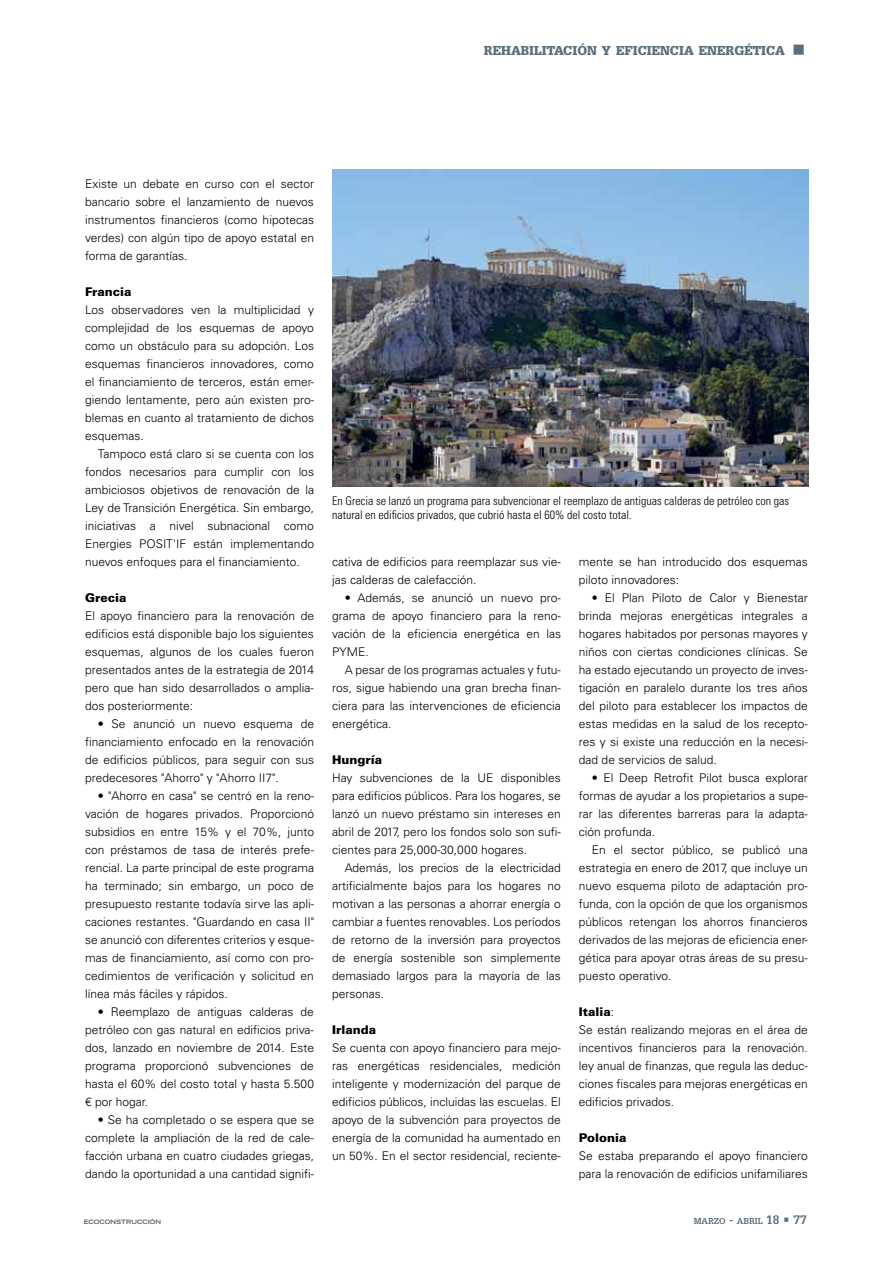
<style>
.page{position:relative;width:893px;height:1263px;background:#fff}
.page>*{position:absolute;margin:0;border:0;box-sizing:border-box;transform-origin:0 0}
.t1{font:900 12.6px "Glypha";color:#5c6f7c}
.t2{font:300 12px/18px "Univers";color:#000;text-align:justify}
.t3{font:300 condensed 12px/14.4px "Univers";color:#000}
.t4{font:900 12px "Univers";color:#000}
.t5{font:700 8.4px "Glypha";color:#5c6f7c}
.t6{font:700 expanded 6px "Trade Gothic LT";color:#58595b}
.s1{font-weight:900}
.s2{font-size:12px}
</style>
<div class="page">
<img style="left:332px;top:170px;width:476px;height:317px">
<p class="t1" style="left:484px;top:43px;width:303px">REHABILITACIÓN Y EFICIENCIA ENERGÉTICA</p>
<p class="t2" style="left:85px;top:175px;width:230px">Existe un debate en curso con el sector bancario sobre el lanzamiento de nuevos instrumentos financieros (como hipotecas verdes) con algún tipo de apoyo estatal en forma de garantías.</p>
<p class="t4" style="left:85px;top:284px;width:48px">Francia</p>
<p class="t2" style="left:85px;top:301px;width:230px">Los observadores ven la multiplicidad y complejidad de los esquemas de apoyo como un obstáculo para su adopción. Los esquemas financieros innovadores, como el financiamiento de terceros, están emer&shy;giendo lentamente, pero aún existen pro&shy;blemas en cuanto al tratamiento de dichos esquemas.</p>
<p class="t2" style="left:85px;top:445px;width:230px;text-indent:13px">Tampoco está claro si se cuenta con los fondos necesarios para cumplir con los ambiciosos objetivos de renovación de la Ley de Transición Energética. Sin embargo, iniciativas a nivel subnacional como Energies POSIT</p>
<p class="t2" style="left:85px;top:535px;width:230px;text-indent:88px">'IF están implementando nuevos enfoques para el financiamiento.</p>
<p class="t4" style="left:85px;top:590px;width:43px">Grecia</p>
<p class="t2" style="left:85px;top:607px;width:230px">El apoyo financiero para la renovación de edificios está disponible bajo los siguientes esquemas, algunos de los cuales fueron presentados antes de la estrategia de 2014 pero que han sido desarrollados o amplia&shy;dos posteriormente:</p>
<p class="t2" style="left:85px;top:715px;width:230px;text-indent:13px">• Se anunció un nuevo esquema de financiamiento enfocado en la renovación de edificios públicos, para seguir con sus predecesores "Ahorro" y "Ahorro II 7".</p>
<p class="t2" style="left:85px;top:787px;width:230px;text-indent:13px">• "Ahorro en casa" se centró en la reno&shy;vación de hogares privados. Proporcionó subsidios en entre 15% y el 70%, junto con préstamos de tasa de interés prefe&shy;rencial. La parte principal de este programa ha terminado; sin embargo, un poco de presupuesto restante todavía sirve las apli&shy;caciones restantes. "Guardando en casa II " se anunció con diferentes criterios y esque&shy;mas de financiamiento, así como con pro&shy;cedimientos de verificación y solicitud en línea más fáciles y rápidos.</p>
<p class="t2" style="left:85px;top:1003px;width:230px;text-indent:13px">• Reemplazo de antiguas calderas de petróleo con gas natural en edificios priva&shy;dos, lanzado en noviembre de 2014. Este programa proporcionó subvenciones de hasta el 60% del costo total y hasta 5.500 € por hogar.</p>
<p class="t2" style="left:85px;top:1111px;width:230px;text-indent:13px">• Se ha completado o se espera que se complete la ampliación de la red de cale&shy;facción urbana en cuatro ciudades griegas, dando la oportunidad a una cantidad signifi-</p>
<p class="t3" style="left:332px;top:493px;width:459px">En Grecia se lanzó un programa para subvencionar el reemplazo de antiguas calderas de petróleo con gas natural en edificios privados, que cubrió hasta el 60% del costo total.</p>
<p class="t2" style="left:332px;top:553px;width:230px">cativa de edificios para reemplazar sus vie&shy;jas calderas de calefacción.</p>
<p class="t2" style="left:332px;top:589px;width:230px;text-indent:13px">• Además, se anunció un nuevo pro&shy;grama de apoyo financiero para la reno&shy;vación de la eficiencia energética en las PYME .</p>
<p class="t2" style="left:332px;top:661px;width:230px;text-indent:13px">A pesar de los programas actuales y futu&shy;ros, sigue habiendo una gran brecha finan&shy;ciera para las intervenciones de eficiencia energética.</p>
<p class="t4" style="left:332px;top:752px;width:52px">Hungría</p>
<p class="t2" style="left:332px;top:769px;width:154px">Hay subvenciones de la UE</p>
<p class="t2" style="left:332px;top:769px;width:230px;text-indent:169px">disponibles para edificios públicos. Para los hogares, se lanzó un nuevo préstamo sin intereses en abril de 2017, pero los fondos solo son sufi&shy;cientes para 25,000-30,000 hogares.</p>
<p class="t2" style="left:332px;top:859px;width:230px;text-indent:13px">Además, los precios de la electricidad artificialmente bajos para los hogares no motivan a las personas a ahorrar energía o cambiar a fuentes renovables. Los períodos de retorno de la inversión para proyectos de energía sostenible son simplemente demasiado largos para la mayoría de las personas.</p>
<p class="t4" style="left:332px;top:1022px;width:45px">Irlanda</p>
<p class="t2" style="left:332px;top:1039px;width:230px">Se cuenta con apoyo financiero para mejo&shy;ras energéticas residenciales, medición inteligente y modernización del parque de edificios públicos, incluidas las escuelas. El apoyo de la subvención para proyectos de energía de la comunidad ha aumentado en un 50%. En el sector residencial, reciente-</p>
<p class="t2" style="left:579px;top:553px;width:230px">mente se han introducido dos esquemas piloto innovadores:</p>
<p class="t2" style="left:579px;top:589px;width:230px;text-indent:13px">• El Plan Piloto de Calor y Bienestar brinda mejoras energéticas integrales a hogares habitados por personas mayores y niños con ciertas condiciones clínicas. Se ha estado ejecutando un proyecto de inves&shy;tigación en paralelo durante los tres años del piloto para establecer los impactos de estas medidas en la salud de los recepto&shy;res y si existe una reducción en la necesi&shy;dad de servicios de salud.</p>
<p class="t2" style="left:579px;top:769px;width:230px;text-indent:13px">• El Deep Retrofit Pilot busca explorar formas de ayudar a los propietarios a supe&shy;rar las diferentes barreras para la adapta&shy;ción profunda.</p>
<p class="t2" style="left:579px;top:841px;width:230px;text-indent:13px">En el sector público, se publicó una estrategia en enero de 2017, que incluye un nuevo esquema piloto de adaptación pro&shy;funda, con la opción de que los organismos públicos retengan los ahorros financieros derivados de las mejoras de eficiencia ener&shy;gética para apoyar otras áreas de su presu&shy;puesto operativo.</p>
<p class="t2" style="left:579px;top:1003px;width:230px;text-align:left"><span class="s1">Italia</span>:<br>Se están realizando mejoras en el área de incentivos financieros para la renovación. ley anual de finanzas, que regula las deduc&shy;ciones fiscales para mejoras energéticas en edificios privados.</p>
<p class="t4" style="left:579px;top:1130px;width:49px">Polonia</p>
<p class="t2" style="left:579px;top:1147px;width:230px">Se estaba preparando el apoyo financiero para la renovación de edificios unifamiliares</p>
<p class="t6" style="left:84px;top:1218px;width:79px">ECOCONSTRUCCIÓN</p>
<p class="t5" style="left:694px;top:1216px;width:115px">MARZO <span class="s2">-</span> ABRIL <span class="s2">18 • 77</span></p>
</div>
